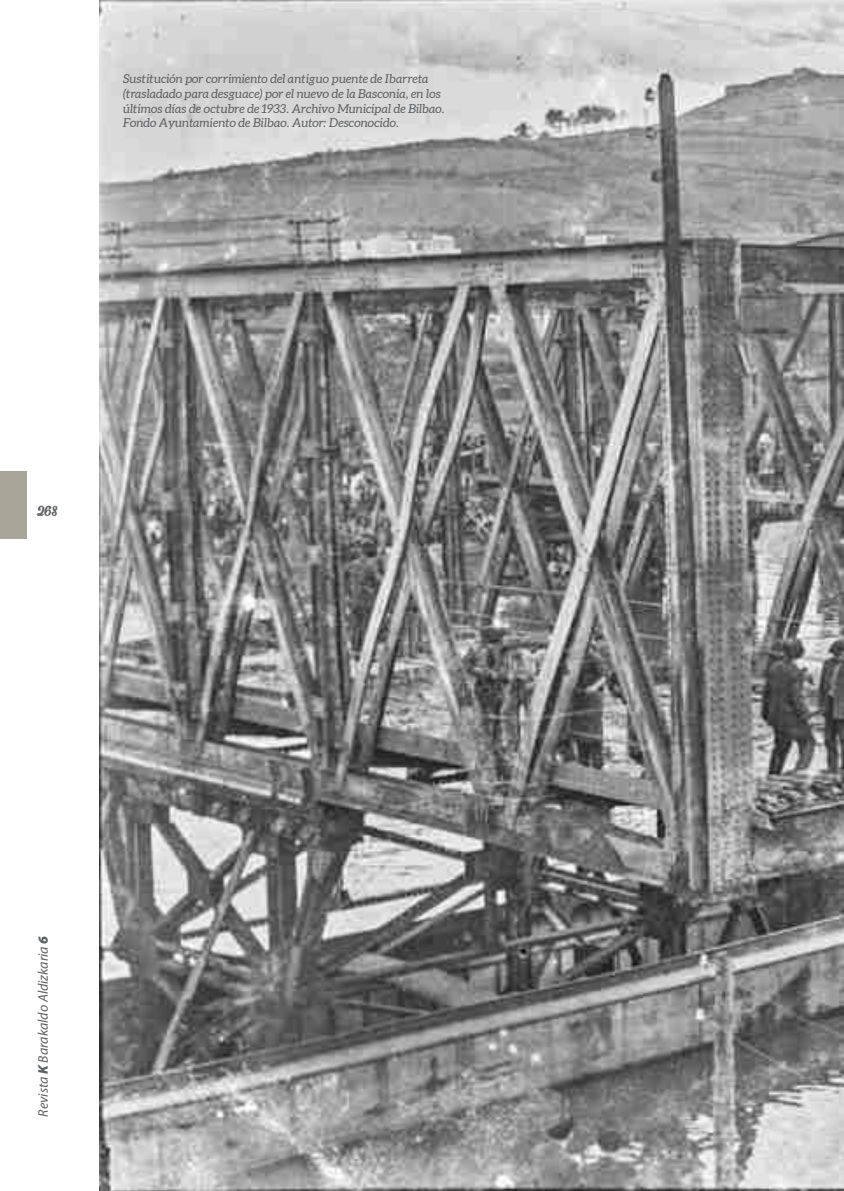
<style>
.page{position:relative;width:844px;height:1191px;background:#fff}
.page>*{position:absolute;margin:0;border:0;box-sizing:border-box;transform-origin:0 0}
.t1{font:italic 14px "Myriad Pro";color:#5f6062}
.t2{font:14px "Alakita";color:#5f6062}
.t3{font:italic 12.25px/14.7px "Aleo";color:#5f6062}
.s1{font-weight:900}
</style>
<div class="page">
<div style="left:0;top:471px;width:27px;height:67px;background:#a7a699"></div>
<img style="left:99px;top:0;width:744px;height:1191px">
<p class="t3" style="left:123px;top:71px;width:323px">Sustitución por corrimiento del antiguo puente de Ibarreta (trasladado para desguace) por el nuevo de la Basconia, en los últimos días de octubre de 1933. Archivo Municipal de Bilbao.<br>Fondo Ayuntamiento de Bilbao. Autor: Desconocido.</p>
<p class="t2" style="left:37px;top:502px;width:22px">268</p>
<p class="t1" style="left:34px;top:1116px;width:182px;rotate:-90deg">Revista <span class="s1">K</span> Barakaldo Aldizkaria <span class="s1">6</span></p>
</div>
